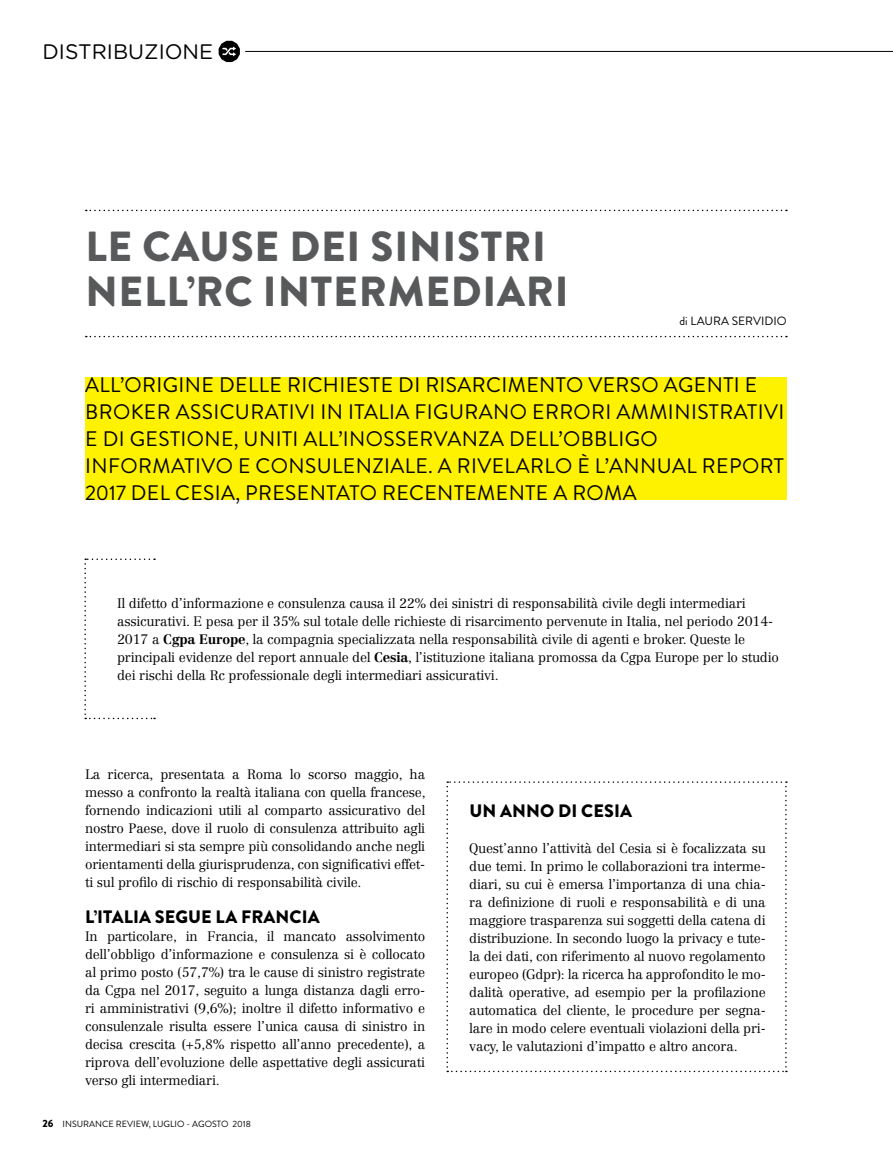
<style>
.page{position:relative;width:893px;height:1170px;background:#fff}
.page>*{position:absolute;margin:0;border:0;box-sizing:border-box;transform-origin:0 0}
.t1{font:900 42px/45px "Brandon Grotesque";letter-spacing:.02em;color:#58595b}
.t2{font:21px/27px "Brandon Grotesque";letter-spacing:.02em;color:#000}
.t3{font:21px "Gotham Rounded";color:#000}
.t4{font:900 18px "Brandon Grotesque";letter-spacing:.005em;color:#000}
.t5{font:300 13.5px/18px "Centennial LT Std";letter-spacing:-.015em;color:#000;text-align:justify}
.t6{font:12px "Brandon Grotesque";color:#000}
.t7{font:9px "Brandon Grotesque";color:#000}
.s1{font-weight:700}
.s2{font-weight:900;font-size:10.5px}
</style>
<div class="page">
<svg style="left:219px;top:41px;width:21px;height:21px"></svg>
<div style="left:85px;top:377px;width:702px;height:122px;background:#fff200"></div>
<svg style="left:86px;top:336px;width:701px;height:1px"></svg>
<svg style="left:86px;top:210px;width:701px;height:1px"></svg>
<svg style="left:84px;top:558px;width:71px;height:161px"></svg>
<hr style="left:245px;top:51px;width:648px;height:1px;background:#000">
<svg style="left:446px;top:781px;width:341px;height:291px"></svg>
<h2 class="t3" style="left:43px;top:37px;width:172px">DISTRIBUZIONE</h2>
<h1 class="t1" style="left:85px;top:225px;width:485px">LE CAUSE DEI SINISTRI<br>NELL’RC INTERMEDIARI</h1>
<p class="t6" style="left:679px;top:313px;width:109px">di LAURA SERVIDIO</p>
<p class="t2" style="left:85px;top:371px;width:701px">ALL’ORIGINE DELLE RICHIESTE DI RISARCIMENTO VERSO AGENTI E BROKER ASSICURATIVI IN ITALIA FIGURANO ERRORI AMMINISTRATIVI E DI GESTIONE, UNITI ALL’INOSSERVANZA DELL’OBBLIGO INFORMATIVO E CONSULENZIALE. A RIVELARLO È L’ANNUAL REPORT 2017 DEL CESIA, PRESENTATO RECENTEMENTE A ROMA</p>
<p class="t5" style="left:117px;top:594px;width:663px;text-align:left">Il difetto d’informazione e consulenza causa il 22% dei sinistri di responsabilità civile degli intermediari assicurativi. E pesa per il 35% sul totale delle richieste di risarcimento pervenute in Italia, nel periodo 2014- 2017 a <span class="s1">Cgpa Europe</span>, la compagnia specializzata nella responsabilità civile di agenti e broker. Queste le principali evidenze del report annuale del <span class="s1">Cesia</span>, l’istituzione italiana promossa da Cgpa Europe per lo studio dei rischi della Rc professionale degli intermediari assicurativi.</p>
<p class="t5" style="left:85px;top:765px;width:342px">La ricerca, presentata a Roma lo scorso maggio, ha messo a confronto la realtà italiana con quella francese, fornendo indicazioni utili al comparto assicurativo del nostro Paese, dove il ruolo di consulenza attribuito agli intermediari si sta sempre più consolidando anche negli orientamenti della giurisprudenza, con significativi effet&shy;ti sul profilo di rischio di responsabilità civile.</p>
<h3 class="t4" style="left:85px;top:903px;width:236px">L’ITALIA SEGUE LA FRANCIA</h3>
<p class="t5" style="left:85px;top:927px;width:342px">In particolare, in Francia, il mancato assolvimento dell’obbligo d’informazione e consulenza si è collocato al primo posto (57,7%) tra le cause di sinistro registrate da Cgpa nel 2017, seguito a lunga distanza dagli erro&shy;ri amministrativi (9,6%); inoltre il difetto informativo e consulenzale risulta essere l’unica causa di sinistro in decisa crescita (+5,8% rispetto all’anno precedente), a riprova dell’evoluzione delle aspettative degli assicurati verso gli intermediari.</p>
<p class="t7" style="left:43px;top:1117px;width:210px"><span class="s2">26</span> INSURANCE REVIEW, LUGLIO - AGOSTO 2018</p>
<h3 class="t4" style="left:469px;top:797px;width:164px">UN ANNO DI CESIA</h3>
<p class="t5" style="left:469px;top:839px;width:298px">Quest’anno l’attività del Cesia si è focalizzata su due temi. In primo le collaborazioni tra interme&shy;diari, su cui è emersa l’importanza di una chia&shy;ra definizione di ruoli e responsabilità e di una maggiore trasparenza sui soggetti della catena di distribuzione. In secondo luogo la privacy e tute&shy;la dei dati, con riferimento al nuovo regolamento europeo (Gdpr): la ricerca ha approfondito le mo&shy;dalità operative, ad esempio per la profilazione automatica del cliente, le procedure per segna&shy;lare in modo celere eventuali violazioni della pri&shy;vacy, le valutazioni d’impatto e altro ancora.</p>
</div>
